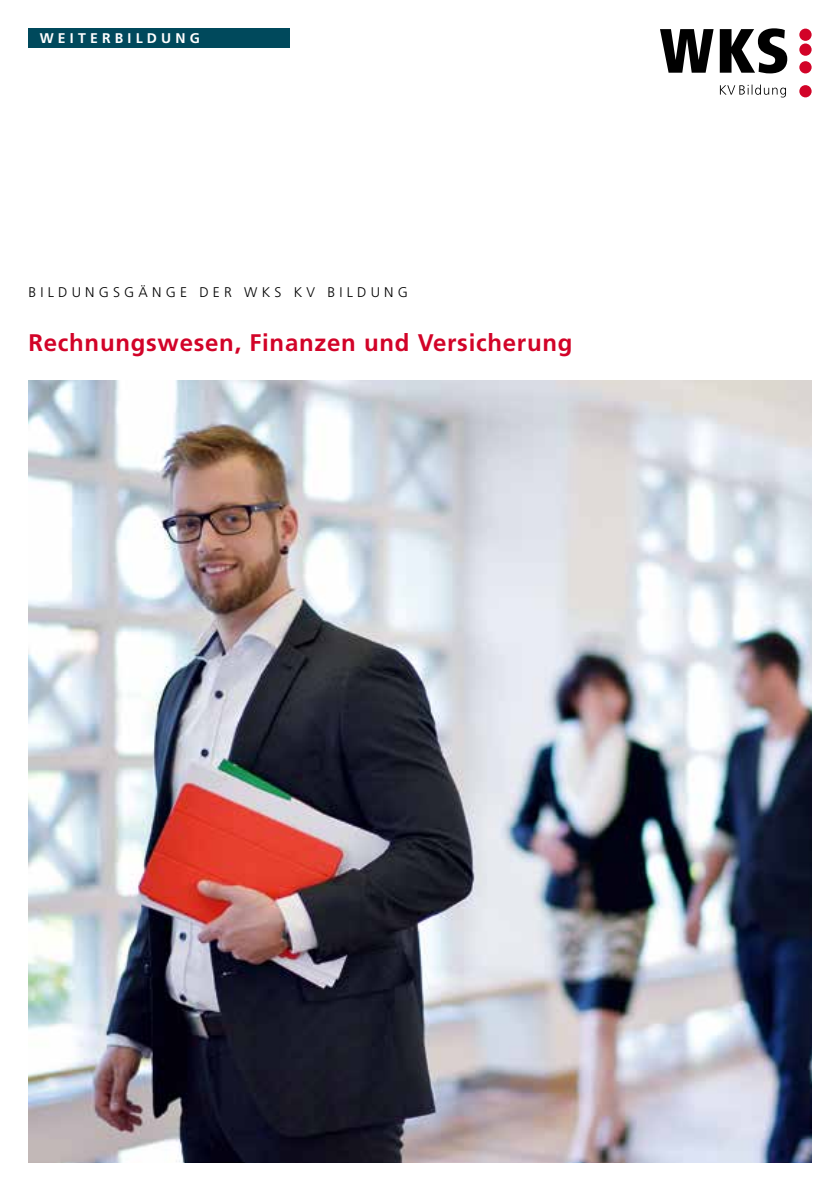
<style>
.page{position:relative;width:840px;height:1191px;background:#fff}
.page>*{position:absolute;margin:0;border:0;box-sizing:border-box;transform-origin:0 0}
.t1{font:700 24px "Frutiger LT Std";letter-spacing:.03em;color:#d20328}
.t2{font:300 14px "Frutiger LT Std";letter-spacing:.3em;color:#000}
.t3{font:700 14px "Frutiger LT Std";letter-spacing:.3em;color:#fff}
</style>
<div class="page">
<img style="left:28px;top:381px;width:783px;height:781px">
<div style="left:28px;top:28px;width:261px;height:20px;background:#00495c"></div>
<svg style="left:660px;top:29px;width:53px;height:44px"></svg>
<svg style="left:719px;top:28px;width:67px;height:45px"></svg>
<div style="left:798px;top:29px;width:13px;height:12px;background:#d20328;border-radius:50%"></div>
<svg style="left:798px;top:43px;width:13px;height:13px"></svg>
<svg style="left:798px;top:61px;width:13px;height:12px"></svg>
<div style="left:798px;top:85px;width:13px;height:12px;background:#d20328;border-radius:50%"></div>
<svg style="left:719px;top:85px;width:66px;height:12px"></svg>
<p class="t3" style="left:40px;top:30px;width:162px">WEITERBILDUNG</p>
<p class="t2" style="left:28px;top:284px;width:381px">BILDUNGSGÄNGE DER WKS KV BILDUNG</p>
<p class="t1" style="left:28px;top:328px;width:545px">Rechnungswesen, Finanzen und Versicherung</p>
</div>
